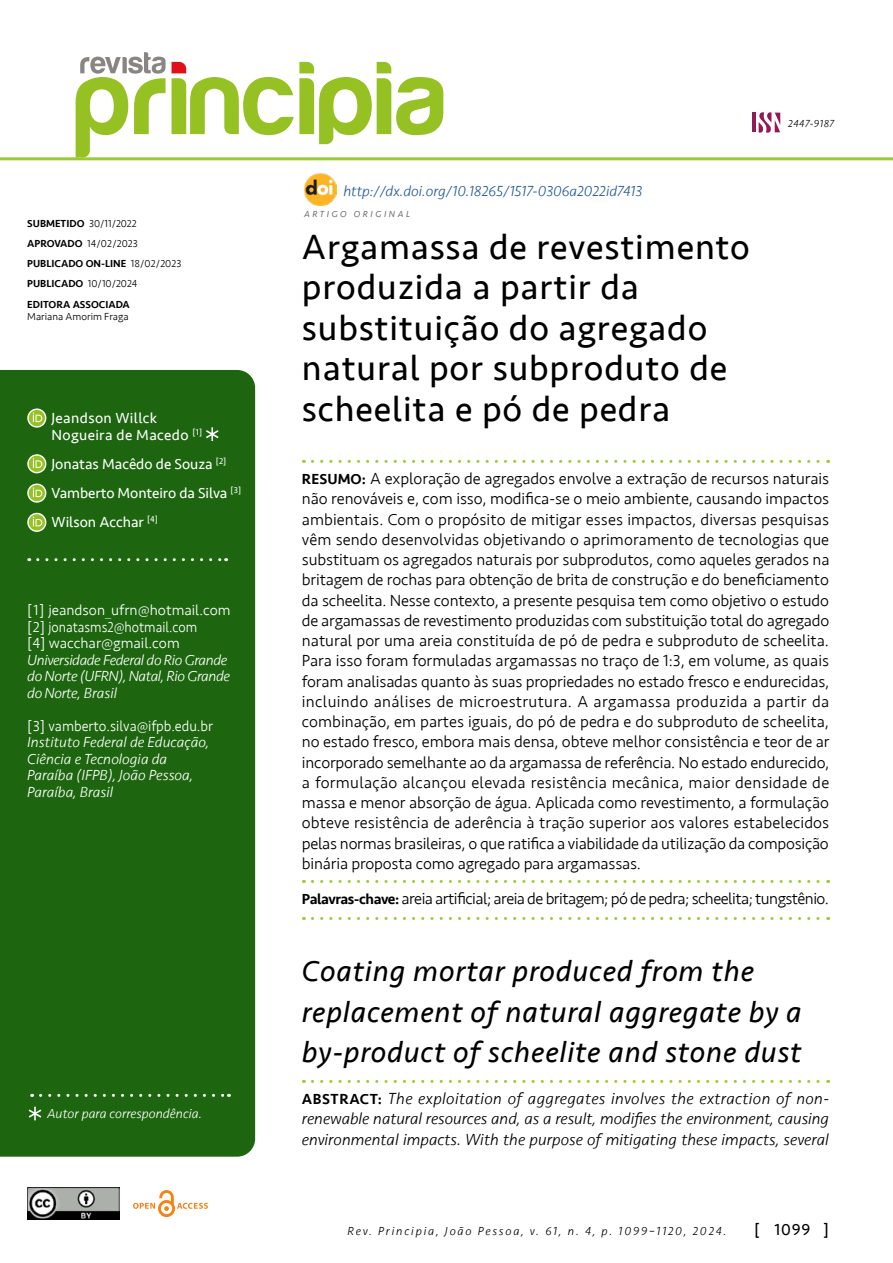
<style>
.page{position:relative;width:893px;height:1263px;background:#fff}
.page>*{position:absolute;margin:0;border:0;box-sizing:border-box;transform-origin:0 0}
.t1{font:36px/40.5px "Seravek";letter-spacing:.025em;color:#000}
.t2{font:italic 30px/40.5px "Seravek";letter-spacing:.025em;color:#000}
.t3{font:300 16.5px/20.2px "Seravek";letter-spacing:-.03em;color:#000;text-align:justify}
.t4{font:italic 300 16.5px/20.2px "Seravek";color:#000;text-align:justify}
.t5{font:16.5px "Seravek";color:#000}
.t6{font:300 15px/16.5px "Seravek";color:#fff}
.t7{font:italic 300 15px/16.5px "Seravek";letter-spacing:-.005em;color:#fff}
.t8{font:italic 300 15px/16.5px "Seravek";letter-spacing:-.03em;color:#fff}
.t9{font:15px/29.2px "Seravek";color:#fff}
.t10{font:italic 300 15px "Seravek";color:#275b9b}
.t11{font:15px/16.5px "Seravek";letter-spacing:.025em;color:#fff}
.t12{font:italic 300 13.5px "Seravek";color:#fff}
.t13{font:italic 300 12px "Seravek";letter-spacing:.15em;color:#000}
.t14{font:500 10.5px/20.2px "Seravek";color:#000}
.t15{font:300 10.5px "Seravek";color:#000}
.t16{font:italic 300 10.5px "Seravek";letter-spacing:.05em;color:#000}
.t17{font:italic 9px "Seravek";letter-spacing:.285em;color:#706f6f}
.s1{font-weight:300}
.s2{font-weight:500;font-size:15px}
.s3{font-weight:500;font-style:normal;font-size:15px}
</style>
<div class="page">
<div style="left:0;top:370px;width:255px;height:787px;background:#1d660f"></div>
<svg style="left:172px;top:62px;width:271px;height:82px"></svg>
<svg style="left:76px;top:52px;width:90px;height:105px"></svg>
<svg style="left:41px;top:1094px;width:188px;height:3px"></svg>
<img style="left:304px;top:173px;width:33px;height:33px">
<svg style="left:29px;top:1107px;width:12px;height:13px"></svg>
<hr style="left:752px;top:113px;width:3px;height:19px;background:#8f1b59">
<svg style="left:759px;top:112px;width:21px;height:21px"></svg>
<img style="left:28px;top:1187px;width:91px;height:32px">
<svg style="left:133px;top:1190px;width:75px;height:27px"></svg>
<svg style="left:312px;top:460px;width:517px;height:3px"></svg>
<svg style="left:312px;top:880px;width:517px;height:3px"></svg>
<svg style="left:312px;top:917px;width:517px;height:3px"></svg>
<svg style="left:312px;top:1080px;width:517px;height:3px"></svg>
<svg style="left:27px;top:408px;width:20px;height:21px"></svg>
<svg style="left:206px;top:427px;width:13px;height:14px"></svg>
<svg style="left:27px;top:454px;width:20px;height:20px"></svg>
<svg style="left:27px;top:483px;width:20px;height:21px"></svg>
<svg style="left:27px;top:513px;width:20px;height:20px"></svg>
<svg style="left:38px;top:558px;width:189px;height:3px"></svg>
<hr style="left:0;top:157px;width:893px;height:3px;background:#9c3">
<p class="t14" style="left:27px;top:213px;width:156px">SUBMETIDO <span class="s1">30/11/2022<br></span>APROVADO <span class="s1">14/02/2023<br></span>PUBLICADO ON-LINE <span class="s1">18/02/2023<br></span>PUBLICADO <span class="s1">10/10/2024<br></span>EDITORA ASSOCIADA</p>
<p class="t15" style="left:27px;top:311px;width:103px">Mariana Amorim Fraga</p>
<p class="t11" style="left:52px;top:410px;width:152px">Jeandson Willck<br>Nogueira de Macedo <sup>[1]</sup></p>
<p class="t9" style="left:52px;top:449px;width:191px">Jonatas Macêdo de Souza <sup>[2]<br></sup>Vamberto Monteiro da Silva <sup>[3]<br></sup>Wilson Acchar <sup>[4]</sup></p>
<p class="t6" style="left:27px;top:602px;width:205px">[1] jeandson_ufrn@hotmail.com [2] jonatasms2@hotmail.com<br>[4] wacchar@gmail.com</p>
<p class="t8" style="left:27px;top:652px;width:204px">Universidade Federal do Rio Grande do Norte (UFRN), Natal, Rio Grande do Norte, Brasil</p>
<p class="t6" style="left:27px;top:718px;width:187px">[3] vamberto.silva@ifpb.edu.br</p>
<p class="t7" style="left:27px;top:734px;width:184px">Instituto Federal de Educação,<br>Ciência e Tecnologia da<br>Paraíba (IFPB), João Pessoa,<br>Paraíba, Brasil</p>
<p class="t12" style="left:47px;top:1106px;width:156px">Autor para correspondência.</p>
<p class="t10" style="left:343px;top:183px;width:300px">http://dx.doi.org/10.18265/1517-0306a2022id7413</p>
<p class="t17" style="left:304px;top:207px;width:108px">ARTIGO ORIGINAL</p>
<h1 class="t1" style="left:302px;top:226px;width:450px">Argamassa de revestimento produzida a partir da substituição do agregado natural por subproduto de scheelita e pó de pedra</h1>
<p class="t16" style="left:788px;top:118px;width:48px">2447-9187</p>
<p class="t3" style="left:302px;top:469px;width:529px"><span class="s2">RESUMO:</span> A exploração de agregados envolve a extração de recursos naturais não renováveis e, com isso, modifica-se o meio ambiente, causando impactos ambientais. Com o propósito de mitigar esses impactos, diversas pesquisas vêm sendo desenvolvidas objetivando o aprimoramento de tecnologias que substituam os agregados naturais por subprodutos, como aqueles gerados na britagem de rochas para obtenção de brita de construção e do beneficiamento da scheelita. Nesse contexto, a presente pesquisa tem como objetivo o estudo de argamassas de revestimento produzidas com substituição total do agregado natural por uma areia constituída de pó de pedra e subproduto de scheelita.<br>Para isso foram formuladas argamassas no traço de 1:3, em volume, as quais foram analisadas quanto às suas propriedades no estado fresco e endurecidas, incluindo análises de microestrutura. A argamassa produzida a partir da combinação, em partes iguais, do pó de pedra e do subproduto de scheelita, no estado fresco, embora mais densa, obteve melhor consistência e teor de ar incorporado semelhante ao da argamassa de referência. No estado endurecido, a formulação alcançou elevada resistência mecânica, maior densidade de massa e menor absorção de água. Aplicada como revestimento, a formulação obteve resistência de aderência à tração superior aos valores estabelecidos pelas normas brasileiras, o que ratifica a viabilidade da utilização da composição binária proposta como agregado para argamassas.</p>
<p class="t3" style="left:302px;top:889px;width:529px"><span class="s2">Palavras-chave:</span> areia artificial; areia de britagem; pó de pedra; scheelita; tungstênio.</p>
<h2 class="t2" style="left:302px;top:951px;width:501px">Coating mortar produced from the replacement of natural aggregate by a by-product of scheelite and stone dust</h2>
<p class="t4" style="left:302px;top:1089px;width:529px"><span class="s3">ABSTRACT:</span> The exploitation of aggregates involves the extraction of non&shy;renewable natural resources and, as a result, modifies the environment, causing environmental impacts. With the purpose of mitigating these impacts, several</p>
<p class="t13" style="left:347px;top:1224px;width:380px">Rev. Principia, João Pessoa, v. 61, n. 4, p. 1099–1120, 2024.</p>
<p class="t5" style="left:754px;top:1216px;width:77px">[ 1099 ]</p>
</div>
